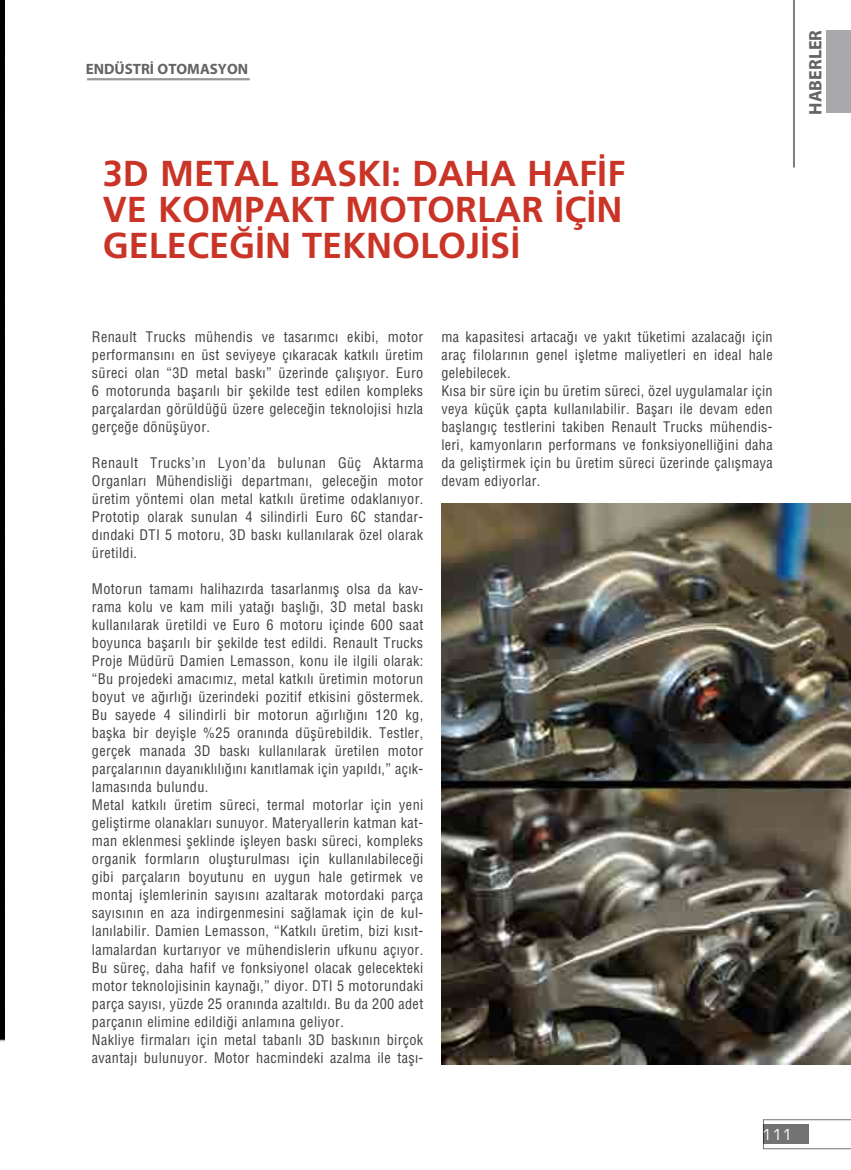
<style>
.page{position:relative;width:851px;height:1170px;background:#fff}
.page>*{position:absolute;margin:0;border:0;box-sizing:border-box;transform-origin:0 0}
.t1{font:700 36px/36px "Frutiger LT Com";color:#c93427;text-align:justify}
.t2{font:700 18px "Myriad Pro";color:#636466}
.t3{font:700 15px "Myriad Pro";color:#636466}
.t4{font:15px "Square 721 BT";color:#fff}
.t5{font:14.25px/18px "Helvetica Cond Normal Tr";letter-spacing:.025em;color:#414042;text-align:justify}
</style>
<div class="page">
<hr style="left:793px;top:0;width:1px;height:167px;background:#000">
<hr style="left:794px;top:0;width:1px;height:167px;background:#000">
<svg style="left:763px;top:1119px;width:87px;height:29px"></svg>
<div style="left:826px;top:30px;width:24px;height:83px;background:#a9a9ab"></div>
<hr style="left:87px;top:78px;width:163px;height:1px;background:#000">
<hr style="left:87px;top:79px;width:163px;height:1px;background:#000">
<hr style="left:0;top:0;width:4px;height:1042px;background:#000">
<img style="left:441px;top:503px;width:409px;height:560px">
<p class="t3" style="left:86px;top:59px;width:164px">ENDÜSTRİ OTOMASYON</p>
<h1 class="t1" style="left:103px;top:156px;width:524px">3D METAL BASKI: DAHA HAFİF VE KOMPAKT MOTORLAR İÇİN GELECEĞİN TEKNOLOJİSİ</h1>
<p class="t2" style="left:803px;top:115px;width:86px;rotate:-90deg">HABERLER</p>
<p class="t5" style="left:92px;top:328px;width:333px">Renault Trucks mühendis ve tasarımcı ekibi, motor performansını en üst seviyeye çıkaracak katkılı üretim süreci olan “3D metal baskı” üzerinde çalışıyor. Euro 6 motorunda başarılı bir şekilde test edilen kompleks parçalardan görüldüğü üzere geleceğin teknolojisi hızla gerçeğe dönüşüyor.</p>
<p class="t5" style="left:92px;top:454px;width:333px">Renault Trucks’ın Lyon’da bulunan Güç Aktarma Organları Mühendisliği departmanı, geleceğin motor üretim yöntemi olan metal katkılı üretime odaklanıyor.<br>Prototip olarak sunulan 4 silindirli Euro 6C standar&shy;dındaki DTI 5 motoru, 3D baskı kullanılarak özel olarak üretildi.</p>
<p class="t5" style="left:92px;top:580px;width:333px;text-align:left">Motorun tamamı halihazırda tasarlanmış olsa da kav&shy;rama kolu ve kam mili yatağı başlığı, 3D metal baskı kullanılarak üretildi ve Euro 6 motoru içinde 600 saat boyunca başarılı bir şekilde test edildi. Renault Trucks Proje Müdürü Damien Lemasson, konu ile ilgili olarak: “Bu projedeki amacımız, metal katkılı üretimin motorun boyut ve ağırlığı üzerindeki pozitif etkisini göstermek.<br>Bu sayede 4 silindirli bir motorun ağırlığını 120 kg, başka bir deyişle %25 oranında düşürebildik. Testler, gerçek manada 3D baskı kullanılarak üretilen motor parçalarının dayanıklılığını kanıtlamak için yapıldı,” açık&shy;lamasında bulundu.<br>Metal katkılı üretim süreci, termal motorlar için yeni geliştirme olanakları sunuyor. Materyallerin katman kat&shy;man eklenmesi şeklinde işleyen baskı süreci, kompleks organik formların oluşturulması için kullanılabileceği gibi parçaların boyutunu en uygun hale getirmek ve montaj işlemlerinin sayısını azaltarak motordaki parça sayısının en aza indirgenmesini sağlamak için de kul&shy;lanılabilir. Damien Lemasson, “Katkılı üretim, bizi kısıt&shy;lamalardan kurtarıyor ve mühendislerin ufkunu açıyor.<br>Bu süreç, daha hafif ve fonksiyonel olacak gelecekteki motor teknolojisinin kaynağı,” diyor. DTI 5 motorundaki parça sayısı, yüzde 25 oranında azaltıldı. Bu da 200 adet parçanın elimine edildiği anlamına geliyor.<br>Nakliye firmaları için metal tabanlı 3D baskının birçok avantajı bulunuyor. Motor hacmindeki azalma ile taşı-</p>
<p class="t5" style="left:441px;top:327px;width:333px;text-align:left">ma kapasitesi artacağı ve yakıt tüketimi azalacağı için araç filolarının genel işletme maliyetleri en ideal hale gelebilecek.<br>Kısa bir süre için bu üretim süreci, özel uygulamalar için veya küçük çapta kullanılabilir. Başarı ile devam eden başlangıç testlerini takiben Renault Trucks mühendis&shy;leri, kamyonların performans ve fonksiyonelliğini daha da geliştirmek için bu üretim süreci üzerinde çalışmaya devam ediyorlar.</p>
<p class="t4" style="left:761px;top:1125px;width:32px">111</p>
</div>
